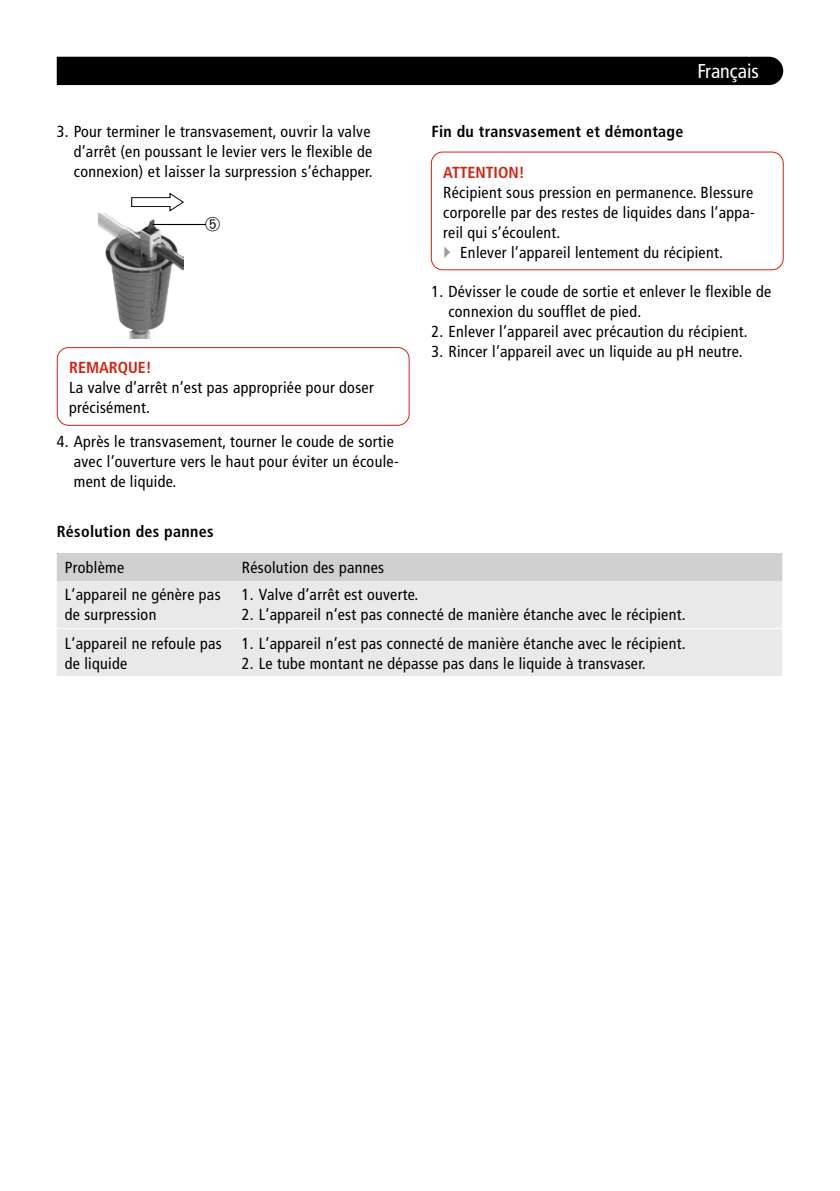
<style>
.page{position:relative;width:840px;height:1191px;background:#fff}
.page>*{position:absolute;margin:0;border:0;box-sizing:border-box;transform-origin:0 0}
.t1{font:condensed 20px "Frutiger";color:#fff}
.t2{font:condensed 16px/20px "Frutiger";letter-spacing:.02em;color:#000}
.t3{font:700 condensed 16px "Frutiger";letter-spacing:.02em;color:#000}
.t4{font:700 condensed 16px "Frutiger";color:#d32210}
</style>
<div class="page">
<div style="left:57px;top:57px;width:725px;height:28px;background:#000"></div>
<div style="left:430px;top:152px;width:353px;height:118px;border:1px solid #d32210;border-radius:11px"></div>
<img style="left:98px;top:213px;width:86px;height:126px">
<svg style="left:131px;top:193px;width:53px;height:18px"></svg>
<hr style="left:152px;top:224px;width:54px;height:1px;background:#000">
<div style="left:57px;top:347px;width:352px;height:79px;border:1px solid #d32210;border-radius:11px"></div>
<div style="left:57px;top:553px;width:724px;height:28px;background:#d0d0d0"></div>
<div style="left:57px;top:581px;width:724px;height:95px;background:#e9e9e9"></div>
<hr style="left:57px;top:628px;width:176px;height:1px;background:#fff">
<hr style="left:233px;top:628px;width:548px;height:1px;background:#fff">
<p class="t2" style="left:74px;top:121px;width:300px;text-indent:-17px">3. Pour terminer le transvasement, ouvrir la valve d‘arrêt (en poussant le levier vers le flexible de connexion) et laisser la surpression s‘échapper.</p>
<p class="t4" style="left:69px;top:358px;width:84px">REMARQUE!</p>
<p class="t2" style="left:69px;top:378px;width:306px">La valve d‘arrêt n‘est pas appropriée pour doser précisément.</p>
<p class="t2" style="left:74px;top:431px;width:326px;text-indent:-17px">4. Après le transvasement, tourner le coude de sortie avec l‘ouverture vers le haut pour éviter un écoule&shy;ment de liquide.</p>
<p class="t1" style="left:697px;top:60px;width:63px">Français</p>
<p class="t3" style="left:431px;top:122px;width:253px">Fin du transvasement et démontage</p>
<p class="t4" style="left:443px;top:163px;width:83px">ATTENTION!</p>
<p class="t2" style="left:443px;top:182px;width:311px">Récipient sous pression en permanence. Blessure</p>
<p class="t2" style="left:443px;top:202px;width:313px">corporelle par des restes de liquides dans l‘appa-</p>
<p class="t2" style="left:443px;top:222px;width:119px">reil qui s‘écoulent.</p>
<p class="t2" style="left:460px;top:242px;width:264px">Enlever l‘appareil lentement du récipient.</p>
<p class="t2" style="left:448px;top:281px;width:324px;text-indent:-17px">1. Dévisser le coude de sortie et enlever le flexible de connexion du soufflet de pied.</p>
<p class="t2" style="left:431px;top:321px;width:318px">2. Enlever l‘appareil avec précaution du récipient.</p>
<p class="t2" style="left:431px;top:341px;width:312px">3. Rincer l‘appareil avec un liquide au pH neutre.</p>
<p class="t3" style="left:57px;top:522px;width:158px">Résolution des pannes</p>
<p class="t2" style="left:65px;top:557px;width:61px">Problème</p>
<p class="t2" style="left:241px;top:557px;width:144px">Résolution des pannes</p>
<p class="t2" style="left:65px;top:585px;width:157px">L‘appareil ne génère pas de surpression</p>
<p class="t2" style="left:241px;top:585px;width:178px">1. Valve d‘arrêt est ouverte.</p>
<p class="t2" style="left:241px;top:605px;width:445px">2. L‘appareil n‘est pas connecté de manière étanche avec le récipient.</p>
<p class="t2" style="left:65px;top:633px;width:158px">L‘appareil ne refoule pas de liquide</p>
<p class="t2" style="left:241px;top:633px;width:445px">1. L‘appareil n‘est pas connecté de manière étanche avec le récipient.</p>
<p class="t2" style="left:241px;top:653px;width:405px">2. Le tube montant ne dépasse pas dans le liquide à transvaser.</p>
</div>
